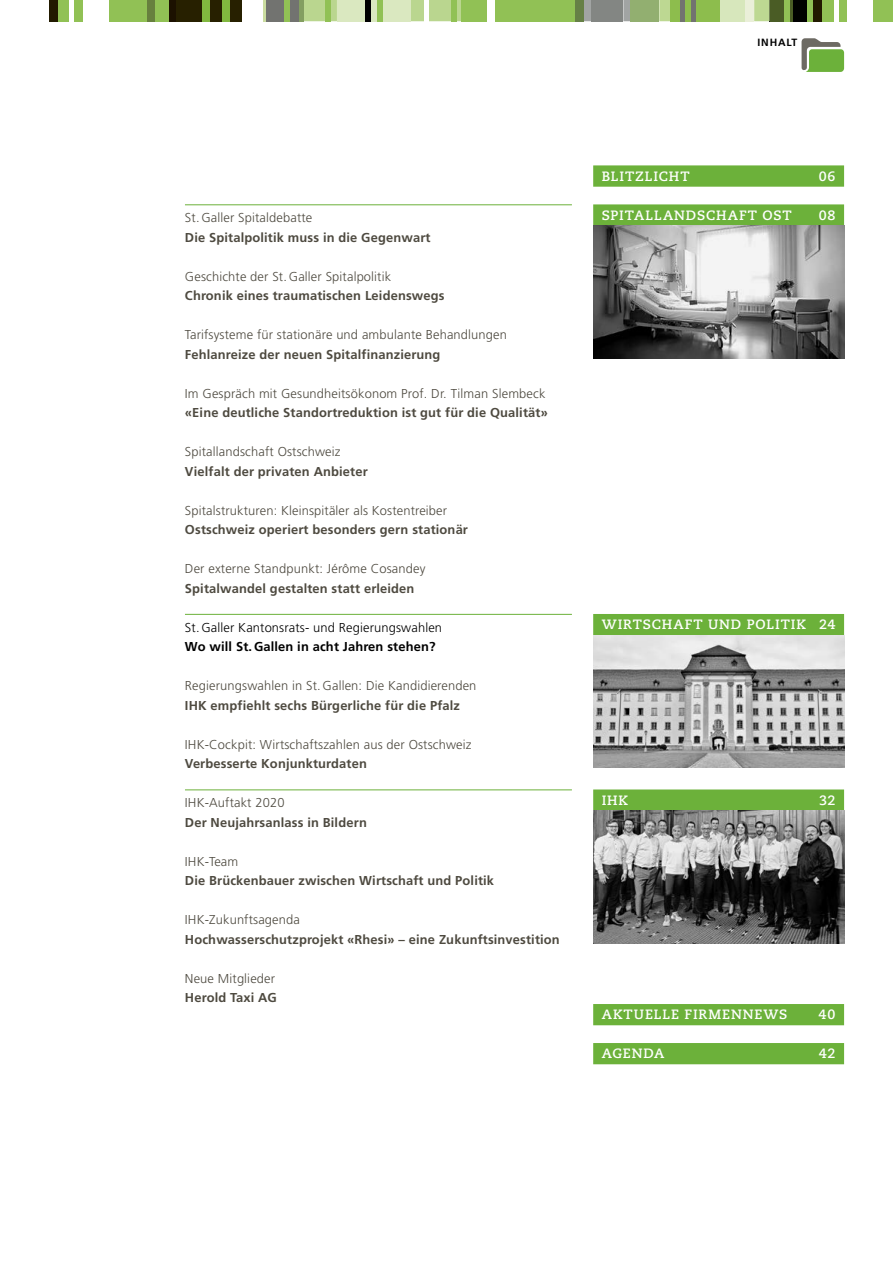
<style>
.page{position:relative;width:893px;height:1263px;background:#fff}
.page>*{position:absolute;margin:0;border:0;box-sizing:border-box;transform-origin:0 0}
.t1{font:700 13.5px "Caecilia LT Std";letter-spacing:.06em;color:#fff}
.t2{font:700 12.9px "Frutiger LT Std";letter-spacing:.01em;color:#4e4a40}
.t3{font:300 12.9px "Frutiger LT Std";letter-spacing:.01em;color:#4e4a40}
.t4{font:300 12.9px "Frutiger LT Std";letter-spacing:.01em;color:#000}
.t5{font:700 12.9px "Frutiger LT Std";letter-spacing:.01em;color:#000}
.t6{font:700 10.5px "Frutiger LT Std";letter-spacing:.075em;color:#000}
</style>
<div class="page">
<svg style="left:801px;top:38px;width:43px;height:34px"></svg>
<div style="left:593px;top:165px;width:251px;height:22px;background:#6cb13a"></div>
<div style="left:593px;top:204px;width:251px;height:22px;background:#6cb13a"></div>
<div style="left:593px;top:614px;width:251px;height:21px;background:#6cb13a"></div>
<div style="left:593px;top:789px;width:251px;height:22px;background:#6cb13a"></div>
<div style="left:593px;top:1004px;width:251px;height:21px;background:#6cb13a"></div>
<div style="left:593px;top:1043px;width:251px;height:21px;background:#6cb13a"></div>
<hr style="left:185px;top:204px;width:387px;height:1px;background:#6cb13a">
<hr style="left:185px;top:614px;width:387px;height:1px;background:#6cb13a">
<hr style="left:185px;top:789px;width:387px;height:1px;background:#6cb13a">
<img style="left:593px;top:226px;width:251px;height:132px">
<img style="left:593px;top:635px;width:251px;height:133px">
<img style="left:593px;top:811px;width:251px;height:132px">
<div style="left:796px;top:0;width:97px;height:21px;background:#91c155"></div>
<svg style="left:263px;top:0;width:4px;height:21px"></svg>
<div style="left:141px;top:0;width:33px;height:21px;background:#91c155"></div>
<div style="left:461px;top:0;width:123px;height:21px;background:#91c155"></div>
<div style="left:770px;top:0;width:37px;height:21px;background:#000"></div>
<div style="left:267px;top:0;width:37px;height:21px;background:#727370"></div>
<svg style="left:304px;top:0;width:157px;height:21px;background:#b6d489"></svg>
<hr style="left:300px;top:0;width:4px;height:21px;background:#839e61">
<div style="left:147px;top:0;width:8px;height:21px;background:#67803e"></div>
<svg style="left:584px;top:0;width:47px;height:21px"></svg>
<svg style="left:659px;top:0;width:111px;height:21px"></svg>
<div style="left:670px;top:0;width:50px;height:21px;background:#8dbd4d"></div>
<div style="left:770px;top:0;width:22px;height:21px;background:#4a5c25"></div>
<div style="left:631px;top:0;width:28px;height:21px;background:#92af70"></div>
<div style="left:848px;top:0;width:25px;height:21px;background:#fff"></div>
<div style="left:575px;top:0;width:9px;height:21px;background:#668046"></div>
<div style="left:487px;top:0;width:8px;height:21px;background:#fff"></div>
<hr style="left:834px;top:0;width:4px;height:21px;background:#fff">
<div style="left:424px;top:0;width:5px;height:21px;background:#fff"></div>
<hr style="left:680px;top:0;width:4px;height:21px;background:#727370">
<div style="left:691px;top:0;width:5px;height:21px;background:#727370"></div>
<div style="left:337px;top:0;width:74px;height:21px;background:#dae8c0"></div>
<div style="left:745px;top:0;width:9px;height:21px;background:#eaefd9"></div>
<div style="left:720px;top:0;width:25px;height:21px;background:#d7e7bc"></div>
<div style="left:813px;top:0;width:9px;height:21px;background:#221a00"></div>
<div style="left:377px;top:0;width:6px;height:21px;background:#91c155"></div>
<div style="left:451px;top:0;width:5px;height:21px;background:#91c155"></div>
<div style="left:784px;top:0;width:6px;height:21px;background:#91c155"></div>
<div style="left:365px;top:0;width:5px;height:21px;background:#000"></div>
<div style="left:285px;top:0;width:5px;height:21px;background:#91c155"></div>
<div style="left:175px;top:0;width:32px;height:21px;background:#272000"></div>
<div style="left:207px;top:0;width:34px;height:21px;background:#272000"></div>
<div style="left:169px;top:0;width:6px;height:21px;background:#1c1100"></div>
<div style="left:222px;top:0;width:8px;height:21px;background:#81b73f"></div>
<div style="left:202px;top:0;width:8px;height:21px;background:#81b73f"></div>
<div style="left:592px;top:0;width:31px;height:21px;background:#838683"></div>
<div style="left:49px;top:0;width:92px;height:21px;background:#91c155"></div>
<div style="left:83px;top:0;width:26px;height:21px;background:#fff"></div>
<hr style="left:70px;top:0;width:4px;height:21px;background:#fff">
<div style="left:49px;top:0;width:8px;height:21px;background:#221a00"></div>
<p class="t6" style="left:758px;top:36px;width:41px">INHALT</p>
<p class="t3" style="left:185px;top:210px;width:129px">St. Galler Spitaldebatte</p>
<p class="t2" style="left:185px;top:230px;width:247px">Die Spitalpolitik muss in die Gegenwart</p>
<p class="t3" style="left:185px;top:269px;width:208px">Geschichte der St. Galler Spitalpolitik</p>
<p class="t2" style="left:185px;top:288px;width:261px">Chronik eines traumatischen Leidenswegs</p>
<p class="t3" style="left:185px;top:327px;width:323px">Tarifsysteme für stationäre und ambulante Behandlungen</p>
<p class="t2" style="left:185px;top:347px;width:257px">Fehlanreize der neuen Spitalfinanzierung</p>
<p class="t3" style="left:185px;top:386px;width:362px">Im Gespräch mit Gesundheitsökonom Prof. Dr. Tilman Slembeck</p>
<p class="t2" style="left:185px;top:405px;width:364px">«Eine deutliche Standortreduktion ist gut für die Qualität»</p>
<p class="t3" style="left:185px;top:444px;width:157px">Spitallandschaft Ostschweiz</p>
<p class="t2" style="left:185px;top:464px;width:184px">Vielfalt der privaten Anbieter</p>
<p class="t3" style="left:185px;top:503px;width:264px">Spitalstrukturen: Kleinspitäler als Kostentreiber</p>
<p class="t2" style="left:185px;top:522px;width:285px">Ostschweiz operiert besonders gern stationär</p>
<p class="t3" style="left:185px;top:561px;width:242px">Der externe Standpunkt: Jérôme Cosandey</p>
<p class="t2" style="left:185px;top:581px;width:231px">Spitalwandel gestalten statt erleiden</p>
<p class="t4" style="left:185px;top:620px;width:259px">St. Galler Kantonsrats- und Regierungswahlen</p>
<p class="t5" style="left:185px;top:639px;width:252px">Wo will St. Gallen in acht Jahren stehen?</p>
<p class="t3" style="left:185px;top:678px;width:293px">Regierungswahlen in St. Gallen: Die Kandidierenden</p>
<p class="t2" style="left:185px;top:698px;width:277px">IHK empfiehlt sechs Bürgerliche für die Pfalz</p>
<p class="t3" style="left:185px;top:737px;width:288px">IHK-Cockpit: Wirtschaftszahlen aus der Ostschweiz</p>
<p class="t2" style="left:185px;top:756px;width:183px">Verbesserte Konjunkturdaten</p>
<p class="t3" style="left:185px;top:795px;width:101px">IHK-Auftakt 2020</p>
<p class="t2" style="left:185px;top:815px;width:183px">Der Neujahrsanlass in Bildern</p>
<p class="t3" style="left:185px;top:854px;width:55px">IHK-Team</p>
<p class="t2" style="left:185px;top:873px;width:311px">Die Brückenbauer zwischen Wirtschaft und Politik</p>
<p class="t3" style="left:185px;top:912px;width:116px">IHK-Zukunftsagenda</p>
<p class="t2" style="left:185px;top:932px;width:376px">Hochwasserschutzprojekt «Rhesi» – eine Zukunftsinvestition</p>
<p class="t3" style="left:185px;top:971px;width:92px">Neue Mitglieder</p>
<p class="t2" style="left:185px;top:990px;width:93px">Herold Taxi AG</p>
<p class="t1" style="left:602px;top:168px;width:89px">BLITZLICHT</p>
<p class="t1" style="left:819px;top:168px;width:18px">06</p>
<p class="t1" style="left:602px;top:207px;width:191px">SPITALLANDSCHAFT OST</p>
<p class="t1" style="left:819px;top:207px;width:18px">08</p>
<p class="t1" style="left:602px;top:617px;width:235px">WIRTSCHAFT UND POLITIK 24</p>
<p class="t1" style="left:602px;top:792px;width:28px">IHK</p>
<p class="t1" style="left:819px;top:792px;width:18px">32</p>
<p class="t1" style="left:602px;top:1007px;width:187px">AKTUELLE FIRMENNEWS</p>
<p class="t1" style="left:819px;top:1007px;width:18px">40</p>
<p class="t1" style="left:602px;top:1046px;width:64px">AGENDA</p>
<p class="t1" style="left:819px;top:1046px;width:18px">42</p>
</div>
